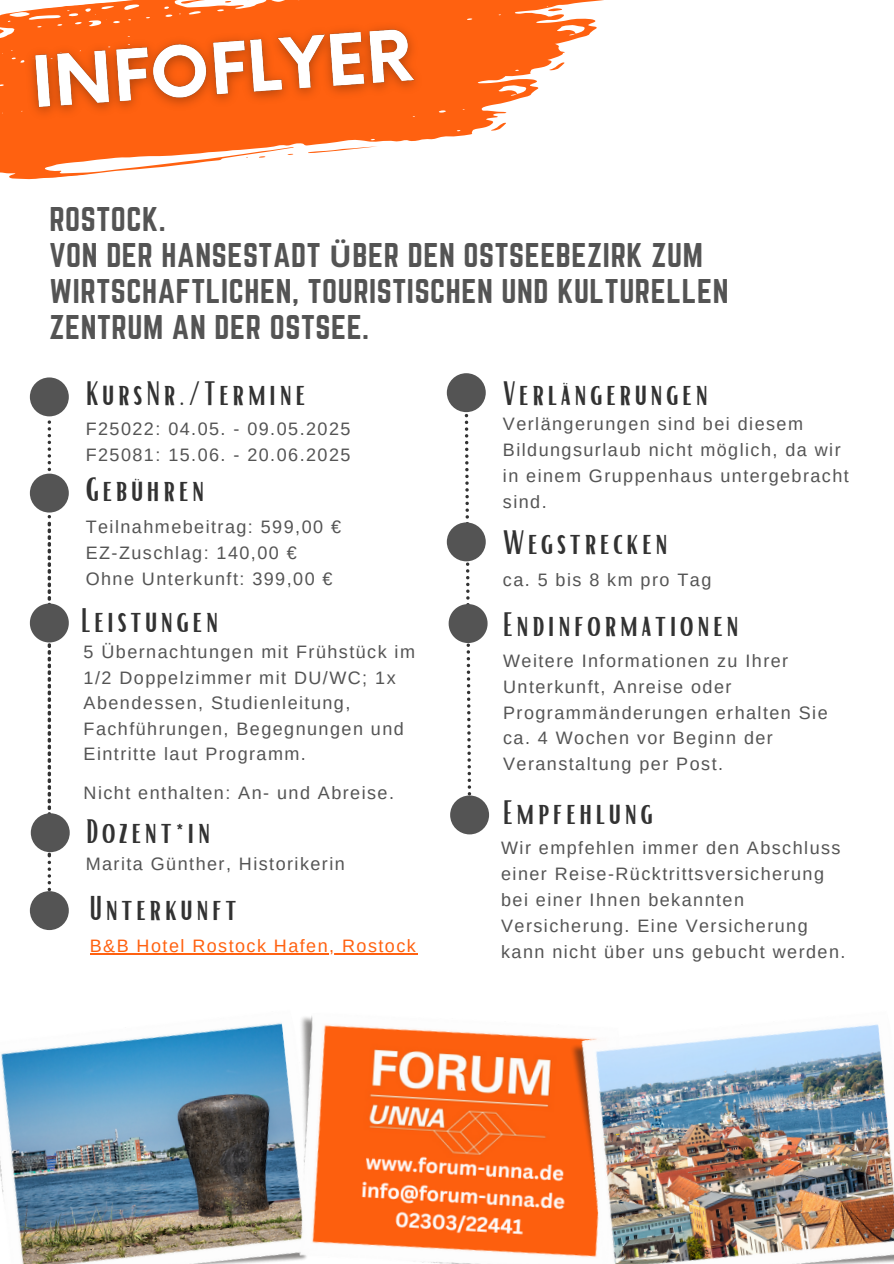
<style>
.page{position:relative;width:894px;height:1264px;background:#fff}
.page>*{position:absolute;margin:0;border:0;box-sizing:border-box;transform-origin:0 0}
.t1{font:33px "Bright";letter-spacing:.1em;color:#323232}
.t2{font:30px/36px "Norwester";letter-spacing:.02em;color:#545454}
.t3{font:18px/25.8px "Arimo";letter-spacing:.08em;color:#545454}
.t4{font:18px "Arimo";letter-spacing:.08em;color:#ff6110}
.s1{font-family:"Noto Sans";font-weight:700}
</style>
<div class="page">
<svg style="left:5px;top:0;width:599px;height:41px;fill:#ff6110"></svg>
<svg style="left:547px;top:7px;width:15px;height:5px"></svg>
<svg style="left:180px;top:0;width:31px;height:4px"></svg>
<svg style="left:224px;top:1px;width:7px;height:2px"></svg>
<svg style="left:0;top:14px;width:570px;height:166px;fill:#ff6110"></svg>
<svg style="left:308px;top:146px;width:70px;height:8px"></svg>
<svg style="left:490px;top:123px;width:16px;height:8px"></svg>
<svg style="left:489px;top:68px;width:15px;height:4px"></svg>
<svg style="left:259px;top:156px;width:6px;height:2px"></svg>
<svg style="left:433px;top:33px;width:7px;height:4px"></svg>
<svg style="left:451px;top:31px;width:6px;height:2px"></svg>
<img style="left:0;top:1023px;width:280px;height:240px">
<img style="left:280px;top:1016px;width:270px;height:247px">
<svg style="left:446px;top:522px;width:39px;height:39px"></svg>
<div style="left:446px;top:373px;width:39px;height:39px;background:#545454;border-radius:50%"></div>
<div style="left:450px;top:795px;width:39px;height:39px;background:#545454;border-radius:50%"></div>
<svg style="left:448px;top:414px;width:39px;height:412px"></svg>
<div style="left:30px;top:377px;width:39px;height:39px;background:#545454;border-radius:50%"></div>
<div style="left:30px;top:891px;width:39px;height:39px;background:#545454;border-radius:50%"></div>
<img style="left:550px;top:1024px;width:343px;height:239px">
<svg style="left:30px;top:420px;width:39px;height:502px"></svg>
<img style="left:17px;top:12px;width:416px;height:118px">
<hr style="left:90px;top:953px;width:327px;height:1px;background:#ff6110">
<p class="t2" style="left:49px;top:201px;width:680px">ROSTOCK.<br>VON DER HANSESTADT <span class="s1">Ü</span>BER DEN OSTSEEBEZIRK ZUM<br>WIRTSCHAFTLICHEN, TOURISTISCHEN UND KULTURELLEN<br>ZENTRUM AN DER OSTSEE.</p>
<p class="t1" style="left:86px;top:372px;width:221px">KursNr./Termine</p>
<h3 class="t3" style="left:86px;top:416px;width:266px">F25022: 04.05. - 09.05.2025<br>F25081: 15.06. - 20.06.2025</h3>
<p class="t1" style="left:86px;top:468px;width:120px">Gebühren</p>
<h3 class="t3" style="left:86px;top:514px;width:257px">Teilnahmebeitrag: 599,00 €</h3>
<p class="t3" style="left:86px;top:540px;width:212px">EZ-Zuschlag: 140,00 €</p>
<h3 class="t3" style="left:86px;top:566px;width:248px">Ohne Unterkunft: 399,00 €</h3>
<p class="t1" style="left:81px;top:598px;width:139px">Leistungen</p>
<p class="t3" style="left:84px;top:639px;width:333px">5 Übernachtungen mit Frühstück im<br>1/2 Doppelzimmer mit DU/WC; 1x<br>Abendessen, Studienleitung,<br>Fachführungen, Begegnungen und<br>Eintritte laut Programm.</p>
<h4 class="t3" style="left:84px;top:779px;width:312px">Nicht enthalten: An- und Abreise.</h4>
<h3 class="t1" style="left:86px;top:809px;width:126px">Dozent*in</h3>
<p class="t3" style="left:86px;top:850px;width:260px">Marita Günther, Historikerin</p>
<p class="t1" style="left:90px;top:887px;width:148px">Unterkunft</p>
<p class="t4" style="left:90px;top:935px;width:327px">B&amp;B Hotel Rostock Hafen, Rostock</p>
<p class="t1" style="left:503px;top:372px;width:206px">Verlängerungen</p>
<p class="t3" style="left:502px;top:411px;width:347px">Verlängerungen sind bei diesem<br>Bildungsurlaub nicht möglich, da wir in einem Gruppenhaus untergebracht sind.</p>
<p class="t1" style="left:503px;top:521px;width:166px">Wegstrecken</p>
<h3 class="t3" style="left:502px;top:567px;width:210px">ca. 5 bis 8 km pro Tag</h3>
<p class="t1" style="left:502px;top:603px;width:237px">Endinformationen</p>
<h3 class="t3" style="left:503px;top:647px;width:326px">Weitere Informationen zu Ihrer<br>Unterkunft, Anreise oder<br>Programmänderungen erhalten Sie ca. 4 Wochen vor Beginn der<br>Veranstaltung per Post.</h3>
<p class="t1" style="left:502px;top:790px;width:152px">Empfehlung</p>
<h2 class="t3" style="left:501px;top:835px;width:346px">Wir empfehlen immer den Abschluss einer Reise-Rücktrittsversicherung bei einer Ihnen bekannten Versicherung. Eine Versicherung kann nicht über uns gebucht werden.</h2>
</div>
